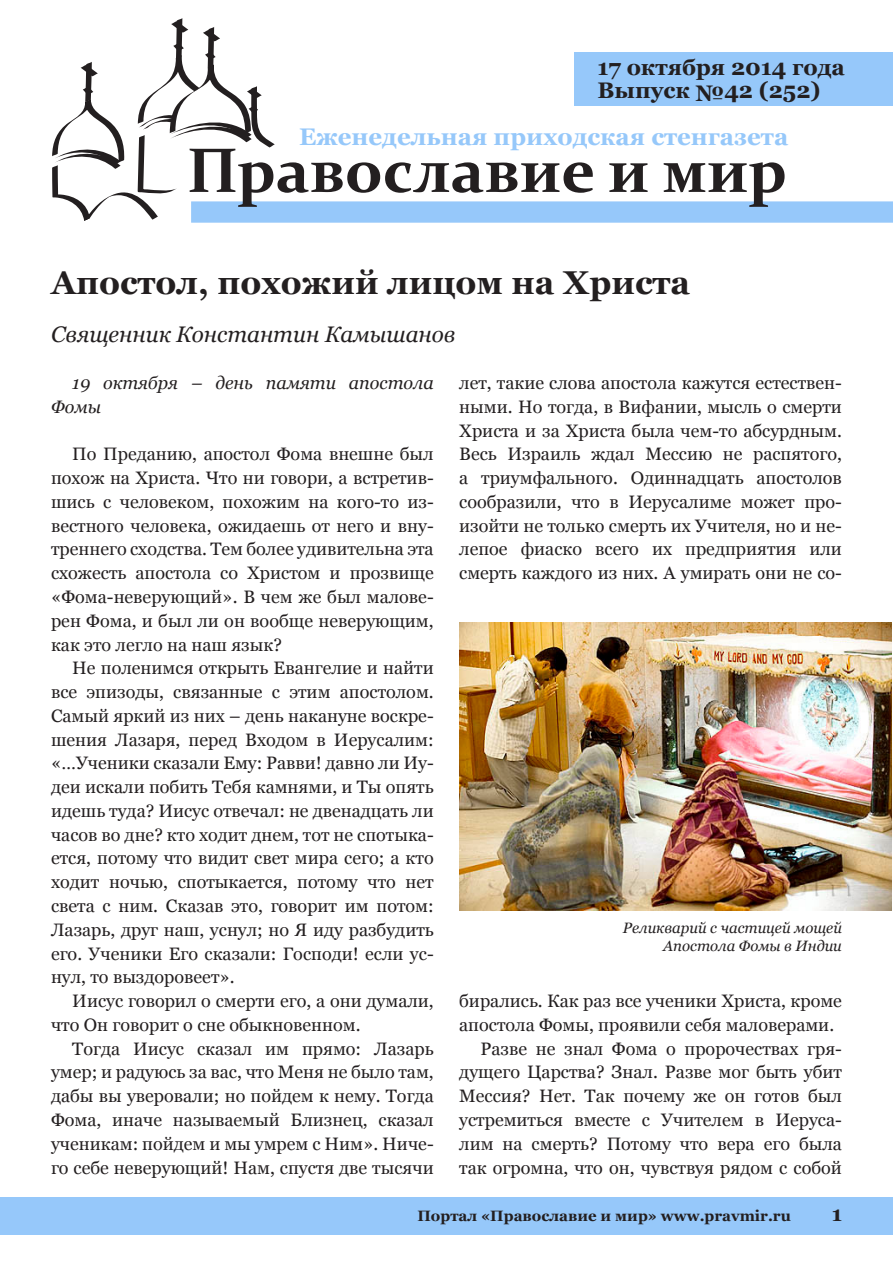
<style>
.page{position:relative;width:893px;height:1263px;background:#fff}
.page>*{position:absolute;margin:0;border:0;box-sizing:border-box;transform-origin:0 0}
.Zagolovok{font:700 33px "Georgia";color:#231f20}
.t1{font:700 24px "Georgia";color:#96c8fa}
.t2{font:700 22.5px/22.5px "Georgia";color:#231f20}
.Author{font:italic 22.5px "Georgia";color:#231f20}
.t3{font:700 21px "Georgia";color:#231f20}
.Text{font:18px/23.7px "Georgia";color:#231f20;text-align:justify}
.Text-2{font:italic 18px/23.7px "Georgia";color:#231f20}
.Text-3{font:italic 15px/18px "Georgia";color:#231f20;text-align:right}
.t4{font:700 15px "Georgia";color:#231f20}
</style>
<div class="page">
<div style="left:191px;top:201px;width:702px;height:22px;background:#96c8fa"></div>
<div style="left:574px;top:53px;width:319px;height:53px;background:#96c8fa"></div>
<svg style="left:52px;top:18px;width:541px;height:203px"></svg>
<svg style="left:609px;top:163px;width:39px;height:29px"></svg>
<svg style="left:664px;top:162px;width:121px;height:45px"></svg>
<div style="left:0;top:1197px;width:893px;height:37px;background:#96c8fa"></div>
<img style="left:459px;top:622px;width:433px;height:288px">
<p class="t2" style="left:597px;top:56px;width:249px">17 октября 2014 года<br>Выпуск №42 (252)</p>
<h2 class="t1" style="left:299px;top:122px;width:491px">Еженедельная приходская стенгазета</h2>
<p class="Zagolovok" style="left:51px;top:261px;width:641px">Апостол, похожий лицом на Христа</p>
<p class="Author" style="left:51px;top:320px;width:406px">Священник Константин Камышанов</p>
<p class="Text-2" style="left:51px;top:371px;width:384px;text-indent:21px">19 октября – день памяти апостола<br>Фомы</p>
<p class="Text" style="left:51px;top:443px;width:384px;text-indent:21px">По Преданию, апостол Фома внешне был похож на Христа. Что ни говори, а встретив&shy;шись с человеком, похожим на кого-то из&shy;вестного человека, ожидаешь от него и вну&shy;треннего сходства. Тем более удивительна эта схожесть апостола со Христом и прозвище «Фома-неверующий». В чем же был малове&shy;рен Фома, и был ли он вообще неверующим, как это легло на наш язык?</p>
<p class="Text" style="left:51px;top:657px;width:384px;text-indent:21px">Не поленимся открыть Евангелие и найти все эпизоды, связанные с этим апостолом.<br>Самый яркий из них – день накануне воскре&shy;шения Лазаря, перед Входом в Иерусалим: «…Ученики сказали Ему: Равви! давно ли Иу&shy;деи искали побить Тебя камнями, и Ты опять идешь туда? Иисус отвечал: не двенадцать ли часов во дне? кто ходит днем, тот не спотыка&shy;ется, потому что видит свет мира сего; а кто ходит ночью, спотыкается, потому что нет света с ним. Сказав это, говорит им потом:<br>Лазарь, друг наш, уснул; но Я иду разбудить его. Ученики Его сказали: Господи! если ус&shy;нул, то выздоровеет».</p>
<p class="Text" style="left:51px;top:989px;width:384px;text-indent:21px">Иисус говорил о смерти его, а они думали, что Он говорит о сне обыкновенном.</p>
<p class="Text" style="left:51px;top:1037px;width:384px;text-indent:21px">Тогда Иисус сказал им прямо: Лазарь умер; и радуюсь за вас, что Меня не было там, дабы вы уверовали; но пойдем к нему. Тогда Фома, иначе называемый Близнец, сказал ученикам: пойдем и мы умрем с Ним». Ниче&shy;го себе неверующий! Нам, спустя две тысячи</p>
<p class="Text" style="left:459px;top:371px;width:384px">лет, такие слова апостола кажутся естествен&shy;ными. Но тогда, в Вифании, мысль о смерти Христа и за Христа была чем-то абсурдным.<br>Весь Израиль ждал Мессию не распятого, а триумфального. Одиннадцать апостолов сообразили, что в Иерусалиме может про&shy;изойти не только смерть их Учителя, но и не&shy;лепое фиаско всего их предприятия или смерть каждого из них. А умирать они не со-</p>
<p class="Text-3" style="left:623px;top:918px;width:220px">Реликварий с частицей мощей<br>Апостола Фомы в Индии</p>
<p class="Text" style="left:459px;top:989px;width:384px">бирались. Как раз все ученики Христа, кроме апостола Фомы, проявили себя маловерами.</p>
<p class="Text" style="left:459px;top:1037px;width:384px;text-indent:21px">Разве не знал Фома о пророчествах гря&shy;дущего Царства? Знал. Разве мог быть убит Мессия? Нет. Так почему же он готов был устремиться вместе с Учителем в Иеруса&shy;лим на смерть? Потому что вера его была так огромна, что он, чувствуя рядом с собой</p>
<p class="t4" style="left:417px;top:1206px;width:375px">Портал «Православие и мир» www.pravmir.ru</p>
<p class="t3" style="left:832px;top:1200px;width:12px">1</p>
</div>
